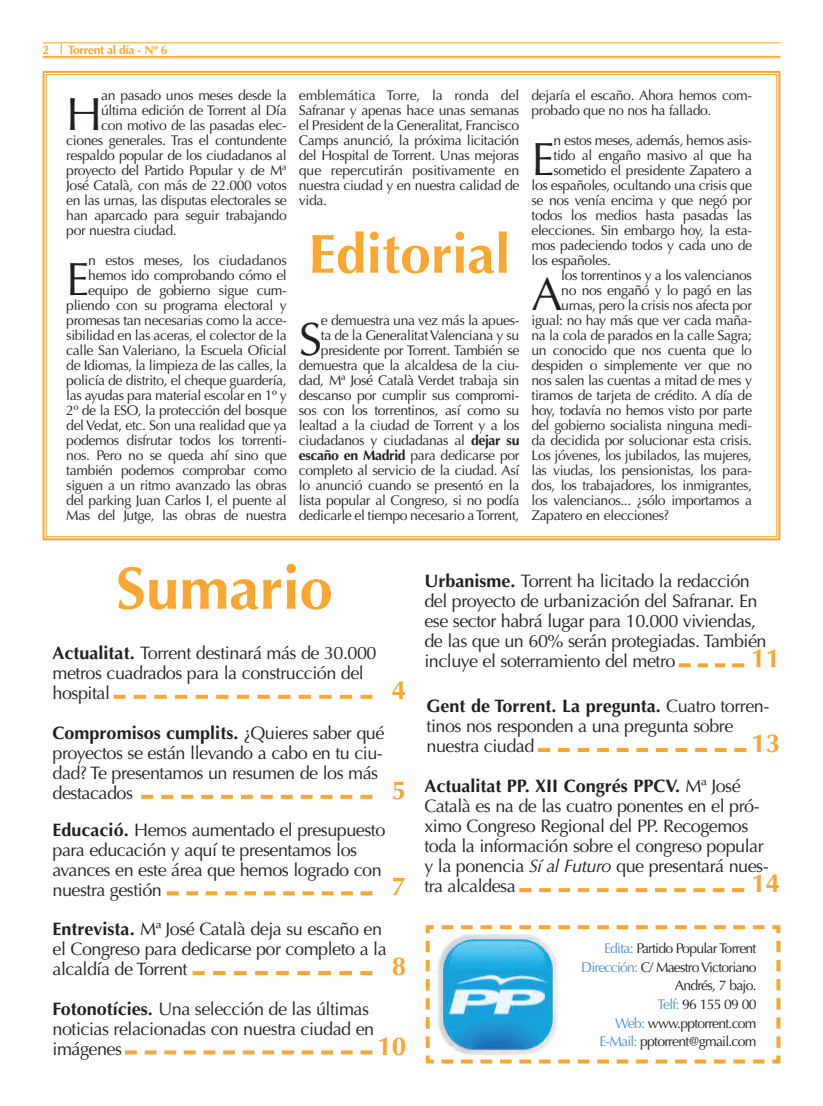
<style>
.page{position:relative;width:823px;height:1106px;background:#fff}
.page>*{position:absolute;margin:0;border:0;box-sizing:border-box;transform-origin:0 0}
.t1{font:700 60px "Optima";color:#faa633}
.t2{font:700 55px "Optima";color:#faa633}
.t3{font:46.6px "Optima";color:#231f20}
.t4{font:700 26px "Optima";color:#faa633}
.t5{font:18px/20px "Optima";letter-spacing:-.03em;color:#231f20}
.t6{font:14px/15px "Optima";letter-spacing:-.03em;color:#231f20;text-align:right}
.t7{font:14px/18.7px "Optima";letter-spacing:-.055em;color:#231f20;text-align:right}
.t8{font:700 12px "Optima";letter-spacing:-.03em;color:#faa633}
.s1{font-weight:700}
.s2{font-style:italic}
.s3{color:#5090cc}
</style>
<div class="page">
<div style="left:43px;top:71px;width:737px;height:469px;border:2px solid #faa633"></div>
<hr style="left:43px;top:56px;width:737px;height:1px;background:#faa633">
<hr style="left:43px;top:58px;width:737px;height:1px;background:#faa633">
<hr style="left:43px;top:43px;width:737px;height:1px;background:#faa633">
<svg style="left:425px;top:925px;width:356px;height:139px"></svg>
<div style="left:534px;top:935px;width:227px;height:123px;background:#fff"></div>
<svg style="left:125px;top:695px;width:228px;height:4px"></svg>
<svg style="left:113px;top:695px;width:12px;height:4px"></svg>
<svg style="left:360px;top:695px;width:12px;height:4px"></svg>
<img style="left:437px;top:933px;width:121px;height:122px">
<svg style="left:153px;top:794px;width:200px;height:4px"></svg>
<svg style="left:141px;top:794px;width:12px;height:4px"></svg>
<svg style="left:360px;top:794px;width:12px;height:4px"></svg>
<svg style="left:178px;top:891px;width:175px;height:4px"></svg>
<svg style="left:167px;top:891px;width:11px;height:4px"></svg>
<svg style="left:360px;top:891px;width:12px;height:4px"></svg>
<svg style="left:204px;top:971px;width:148px;height:4px"></svg>
<hr style="left:192px;top:971px;width:12px;height:4px;background:#faa633">
<hr style="left:360px;top:971px;width:12px;height:4px;background:#faa633">
<svg style="left:144px;top:1050px;width:209px;height:4px"></svg>
<svg style="left:125px;top:1050px;width:12px;height:4px"></svg>
<svg style="left:360px;top:1050px;width:12px;height:4px"></svg>
<svg style="left:690px;top:663px;width:36px;height:4px"></svg>
<svg style="left:678px;top:663px;width:12px;height:4px"></svg>
<svg style="left:732px;top:663px;width:11px;height:4px"></svg>
<svg style="left:550px;top:748px;width:177px;height:4px"></svg>
<hr style="left:537px;top:748px;width:13px;height:4px;background:#faa633">
<svg style="left:734px;top:748px;width:12px;height:4px"></svg>
<svg style="left:531px;top:888px;width:194px;height:4px"></svg>
<svg style="left:519px;top:888px;width:12px;height:4px"></svg>
<svg style="left:732px;top:888px;width:11px;height:4px"></svg>
<p class="t8" style="left:43px;top:42px;width:8px">2</p>
<p class="t8" style="left:68px;top:42px;width:101px">Torrent al día - Nº 6</p>
<p class="t6" style="left:101px;top:88px;width:187px">an pasado unos meses desde la</p>
<p class="t6" style="left:101px;top:103px;width:187px">última edición de Torrent al Día</p>
<p class="t6" style="left:101px;top:118px;width:187px">con motivo de las pasadas elec-</p>
<p class="t6" style="left:66px;top:133px;width:222px">ciones generales. Tras el contundente</p>
<p class="t6" style="left:66px;top:148px;width:222px">respaldo popular de los ciudadanos al</p>
<p class="t6" style="left:66px;top:163px;width:222px">proyecto del Partido Popular y de Mª</p>
<p class="t6" style="left:66px;top:178px;width:222px">José Català, con más de 22.000 votos</p>
<p class="t6" style="left:66px;top:193px;width:222px">en las urnas, las disputas electorales se</p>
<p class="t6" style="left:66px;top:208px;width:222px">han aparcado para seguir trabajando</p>
<p class="t6" style="left:66px;top:223px;width:112px">por nuestra ciudad.</p>
<h3 class="t3" style="left:66px;top:252px;width:25px">E</h3>
<h3 class="t3" style="left:66px;top:87px;width:38px">H</h3>
<p class="t6" style="left:66px;top:253px;width:222px">n estos meses, los ciudadanos hemos ido comprobando cómo el equipo de gobierno sigue cum&shy;pliendo con su programa electoral y promesas tan necesarias como la acce&shy;sibilidad en las aceras, el colector de la calle San Valeriano, la Escuela Oficial de Idiomas, la limpieza de las calles, la policía de distrito, el cheque guardería, las ayudas para material escolar en 1º y 2º de la ESO, la protección del bosque del Vedat, etc. Son una realidad que ya podemos disfrutar todos los torrenti&shy;nos. Pero no se queda ahí sino que también podemos comprobar como siguen a un ritmo avanzado las obras del parking Juan Carlos I, el puente al Mas del Jutge, las obras de nuestra</p>
<p class="t6" style="left:299px;top:88px;width:222px;text-align:justify">emblemática Torre, la ronda del Safranar y apenas hace unas semanas el President de la Generalitat, Francisco Camps anunció, la próxima licitación del Hospital de Torrent. Unas mejoras que repercutirán positivamente en nuestra ciudad y en nuestra calidad de vida.</p>
<h2 class="t2" style="left:308px;top:222px;width:203px">Editorial</h2>
<p class="t6" style="left:299px;top:313px;width:222px">e demuestra una vez más la apues-<br>ta de la Generalitat Valenciana y su presidente por Torrent. También se demuestra que la alcaldesa de la ciu&shy;dad, Mª José Català Verdet trabaja sin descanso por cumplir sus compromi&shy;sos con los torrentinos, así como su lealtad a la ciudad de Torrent y a los ciudadanos y ciudadanas al <span class="s1">dejar su escaño en Madrid</span> para dedicarse por completo al servicio de la ciudad. Así lo anunció cuando se presentó en la lista popular al Congreso, si no podía dedicarle el tiempo necesario a Torrent,</p>
<h3 class="t3" style="left:299px;top:312px;width:25px">S</h3>
<p class="t6" style="left:531px;top:88px;width:222px;text-align:left">dejaría el escaño. Ahora hemos com&shy;probado que no nos ha fallado.</p>
<h3 class="t3" style="left:531px;top:132px;width:25px">E</h3>
<p class="t6" style="left:553px;top:133px;width:200px">n estos meses, además, hemos asis-</p>
<p class="t6" style="left:553px;top:148px;width:200px">tido al engaño masivo al que ha</p>
<p class="t6" style="left:553px;top:163px;width:200px">sometido el presidente Zapatero a</p>
<p class="t6" style="left:531px;top:178px;width:222px">los españoles, ocultando una crisis que</p>
<p class="t6" style="left:531px;top:193px;width:222px">se nos venía encima y que negó por</p>
<p class="t6" style="left:531px;top:208px;width:222px">todos los medios hasta pasadas las</p>
<p class="t6" style="left:531px;top:223px;width:222px">elecciones. Sin embargo hoy, la esta-</p>
<p class="t6" style="left:531px;top:238px;width:222px">mos padeciendo todos y cada uno de</p>
<p class="t6" style="left:531px;top:253px;width:81px">los españoles.</p>
<h3 class="t3" style="left:531px;top:267px;width:33px">A</h3>
<p class="t6" style="left:561px;top:268px;width:192px">los torrentinos y a los valencianos</p>
<p class="t6" style="left:561px;top:283px;width:192px">no nos engañó y lo pagó en las</p>
<p class="t6" style="left:561px;top:298px;width:192px">urnas, pero la crisis nos afecta por</p>
<p class="t6" style="left:531px;top:313px;width:222px">igual: no hay más que ver cada maña-</p>
<p class="t6" style="left:531px;top:328px;width:222px">na la cola de parados en la calle Sagra;</p>
<p class="t6" style="left:531px;top:343px;width:222px">un conocido que nos cuenta que lo</p>
<p class="t6" style="left:531px;top:358px;width:222px">despiden o simplemente ver que no</p>
<p class="t6" style="left:531px;top:373px;width:222px">nos salen las cuentas a mitad de mes y</p>
<p class="t6" style="left:531px;top:388px;width:222px">tiramos de tarjeta de crédito. A día de</p>
<p class="t6" style="left:531px;top:403px;width:222px">hoy, todavía no hemos visto por parte</p>
<p class="t6" style="left:531px;top:418px;width:222px">del gobierno socialista ninguna medi-</p>
<p class="t6" style="left:531px;top:433px;width:222px">da decidida por solucionar esta crisis.</p>
<p class="t6" style="left:531px;top:448px;width:222px">Los jóvenes, los jubilados, las mujeres,</p>
<p class="t6" style="left:531px;top:463px;width:222px">las viudas, los pensionistas, los para-</p>
<p class="t6" style="left:531px;top:478px;width:222px">dos, los trabajadores, los inmigrantes,</p>
<p class="t6" style="left:531px;top:493px;width:222px">los valencianos... ¿sólo importamos a</p>
<p class="t6" style="left:531px;top:508px;width:139px">Zapatero en elecciones?</p>
<h1 class="t1" style="left:116px;top:553px;width:218px">Sumario</h1>
<p class="t5" style="left:53px;top:643px;width:325px"><span class="s1">Actualitat.</span> Torrent destinará más de 30.000 metros cuadrados para la construcción del hospital</p>
<h3 class="t4" style="left:392px;top:675px;width:16px">4</h3>
<p class="t5" style="left:53px;top:723px;width:333px"><span class="s1">Compromisos cumplits.</span> ¿Quieres saber qué proyectos se están llevando a cabo en tu ciu&shy;dad? Te presentamos un resumen de los más destacados</p>
<h3 class="t4" style="left:392px;top:775px;width:16px">5</h3>
<p class="t5" style="left:53px;top:820px;width:334px"><span class="s1">Educació.</span> Hemos aumentado el presupuesto para educación y aquí te presentamos los avances en este área que hemos logrado con nuestra gestión</p>
<h3 class="t4" style="left:392px;top:871px;width:16px">7</h3>
<p class="t5" style="left:53px;top:919px;width:335px"><span class="s1">Entrevista.</span> Mª José Català deja su escaño en el Congreso para dedicarse por completo a la alcaldía de Torrent</p>
<h3 class="t4" style="left:392px;top:951px;width:16px">8</h3>
<p class="t5" style="left:53px;top:998px;width:323px"><span class="s1">Fotonotícies.</span> Una selección de las últimas noticias relacionadas con nuestra ciudad en imágenes</p>
<h3 class="t4" style="left:377px;top:1030px;width:30px">10</h3>
<p class="t5" style="left:424px;top:571px;width:343px"><span class="s1">Urbanisme.</span> Torrent ha licitado la redacción del proyecto de urbanización del Safranar. En ese sector habrá lugar para 10.000 viviendas, de las que un 60% serán protegiadas. También incluye el soterramiento del metro</p>
<h3 class="t4" style="left:750px;top:643px;width:30px">11</h3>
<p class="t5" style="left:426px;top:696px;width:344px"><span class="s1">Gent de Torrent. La pregunta.</span> Cuatro torren&shy;tinos nos responden a una pregunta sobre nuestra ciudad</p>
<h3 class="t4" style="left:751px;top:728px;width:30px">13</h3>
<p class="t5" style="left:424px;top:776px;width:346px"><span class="s1">Actualitat PP. XII Congrés PPCV.</span> Mª José Català es na de las cuatro ponentes en el pró&shy;ximo Congreso Regional del PP. Recogemos toda la información sobre el congreso popular y la ponencia <span class="s2">Sí al Futuro</span> que presentará nues&shy;tra alcaldesa</p>
<h3 class="t4" style="left:751px;top:868px;width:30px">14</h3>
<p class="t7" style="left:581px;top:939px;width:177px"><span class="s3">Edita:</span> Partido Popular Torrent<br><span class="s3">Dirección:</span> C/ Maestro Victoriano<br>Andrés, 7 bajo.<br><span class="s3">Telf:</span> 96 155 09 00<br><span class="s3">Web:</span> www.pptorrent.com<br><span class="s3">E-Mail:</span> pptorrent@gmail.com</p>
</div>
